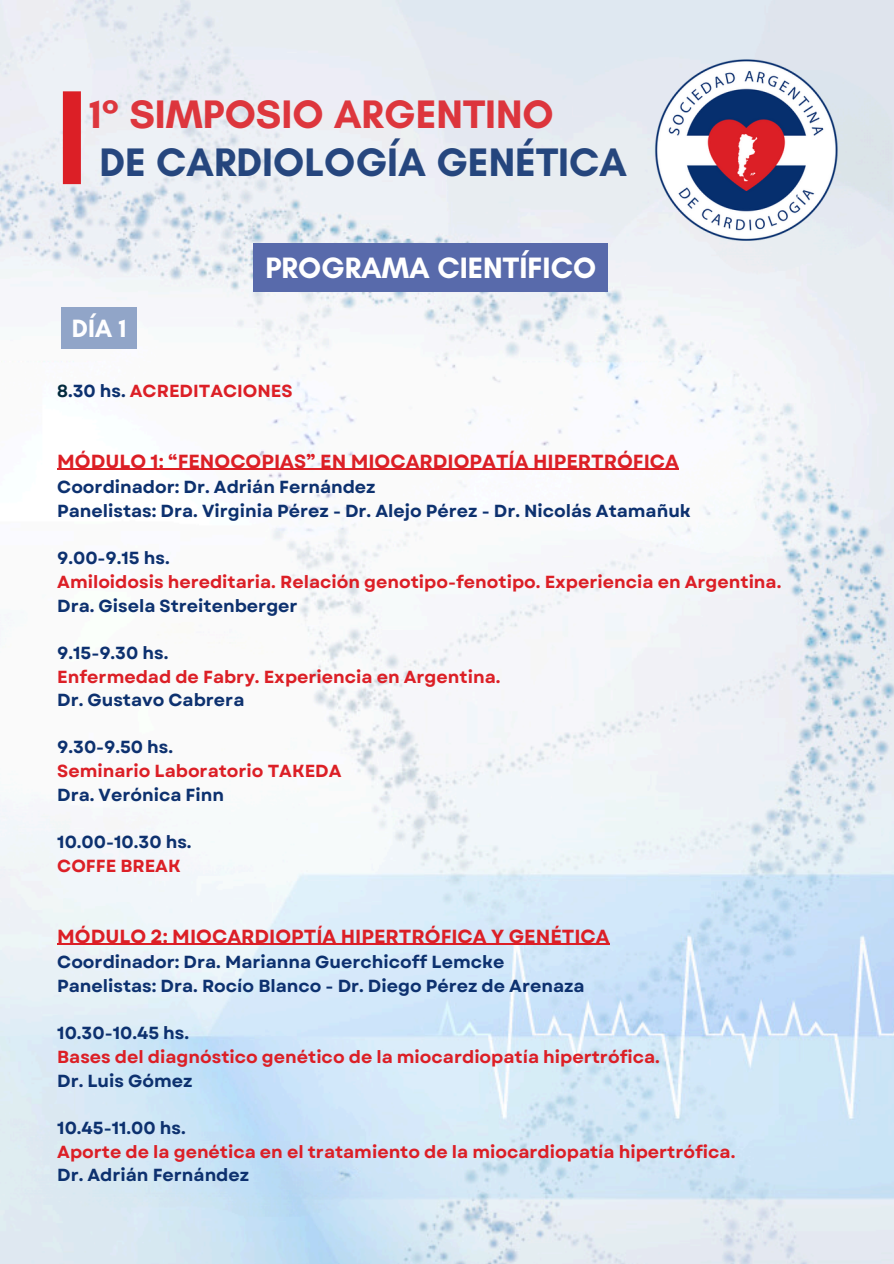
<style>
.page{position:relative;width:894px;height:1264px;background:#fff}
.page>*{position:absolute;margin:0;border:0;box-sizing:border-box;transform-origin:0 0}
.t1{font:700 40.5px "Glacial Indifference";color:#0d316f}
.t2{font:700 40.5px "Glacial Indifference";color:#dc1f26}
.t3{font:700 30px "Glacial Indifference";color:#fff}
.t4{font:700 25.5px "Glacial Indifference";color:#fefeff}
.t5{font:700 18.9px "Garet";color:#dc1f26}
.t6{font:700 17.4px "Garet";color:#0d316f}
.t7{font:700 17.4px "Garet";color:#dc1f26}
.s1{color:#022a3d}
.s2{color:#0d316f}
</style>
<div class="page">
<img style="left:0;top:0;width:893px;height:1263px">
<div style="left:63px;top:91px;width:18px;height:93px;background:#dc1f26"></div>
<img style="left:647px;top:52px;width:197px;height:197px">
<hr style="left:57px;top:468px;width:621px;height:2px;background:#dc1f26">
<hr style="left:57px;top:943px;width:552px;height:1px;background:#dc1f26">
<div style="left:253px;top:243px;width:355px;height:48px;background:#586aab"></div>
<div style="left:62px;top:307px;width:75px;height:42px;background:#91a5c8"></div>
<h1 class="t2" style="left:89px;top:89px;width:466px">1° SIMPOSIO ARGENTINO</h1>
<h1 class="t1" style="left:99px;top:137px;width:529px">DE CARDIOLOGÍA GENÉTICA</h1>
<p class="t4" style="left:72px;top:313px;width:56px">DÍA 1</p>
<p class="t3" style="left:265px;top:249px;width:332px">PROGRAMA CIENTÍFICO</p>
<h1 class="t7" style="left:57px;top:378px;width:237px"><span class="s1">8</span><span class="s2">.30 hs.</span> ACREDITACIONES</h1>
<h2 class="t5" style="left:57px;top:447px;width:623px">MÓDULO 1: “FENOCOPIAS” EN MIOCARDIOPATÍA HIPERTRÓFICA</h2>
<h3 class="t6" style="left:57px;top:475px;width:320px">Coordinador: Dr. Adrián Fernández</h3>
<p class="t6" style="left:57px;top:498px;width:635px">Panelistas: Dra. Virginia Pérez - Dr. Alejo Pérez - Dr. Nicolás Atamañuk</p>
<p class="t6" style="left:57px;top:545px;width:114px">9.00-9.15 hs.</p>
<p class="t7" style="left:57px;top:569px;width:725px">Amiloidosis hereditaria. Relación genotipo-fenotipo. Experiencia en Argentina.</p>
<p class="t6" style="left:57px;top:593px;width:242px">Dra. Gisela Streitenberger</p>
<p class="t6" style="left:57px;top:640px;width:113px">9.15-9.30 hs.</p>
<p class="t7" style="left:57px;top:664px;width:444px">Enfermedad de Fabry. Experiencia en Argentina.</p>
<p class="t6" style="left:57px;top:687px;width:189px">Dr. Gustavo Cabrera</p>
<p class="t6" style="left:57px;top:734px;width:117px">9.30-9.50 hs.</p>
<p class="t7" style="left:57px;top:758px;width:286px">Seminario Laboratorio TAKEDA</p>
<p class="t6" style="left:57px;top:782px;width:168px">Dra. Verónica Finn</p>
<p class="t6" style="left:57px;top:829px;width:136px">10.00-10.30 hs.</p>
<p class="t7" style="left:57px;top:853px;width:125px">COFFE BREAK</p>
<p class="t5" style="left:57px;top:922px;width:554px">MÓDULO 2: MIOCARDIOPTÍA HIPERTRÓFICA Y GENÉTICA</p>
<p class="t6" style="left:57px;top:949px;width:448px">Coordinador: Dra. Marianna Guerchicoff Lemcke</p>
<p class="t6" style="left:57px;top:973px;width:528px">Panelistas: Dra. Rocío Blanco - Dr. Diego Pérez de Arenaza</p>
<p class="t6" style="left:57px;top:1020px;width:133px">10.30-10.45 hs.</p>
<p class="t7" style="left:57px;top:1044px;width:604px">Bases del diagnóstico genético de la miocardiopatía hipertrófica.</p>
<p class="t6" style="left:57px;top:1067px;width:137px">Dr. Luis Gómez</p>
<p class="t6" style="left:57px;top:1115px;width:130px">10.45-11.00 hs.</p>
<p class="t7" style="left:57px;top:1138px;width:679px">Aporte de la genética en el tratamiento de la miocardiopatía hipertrófica.</p>
<p class="t6" style="left:57px;top:1162px;width:193px">Dr. Adrián Fernández</p>
</div>
